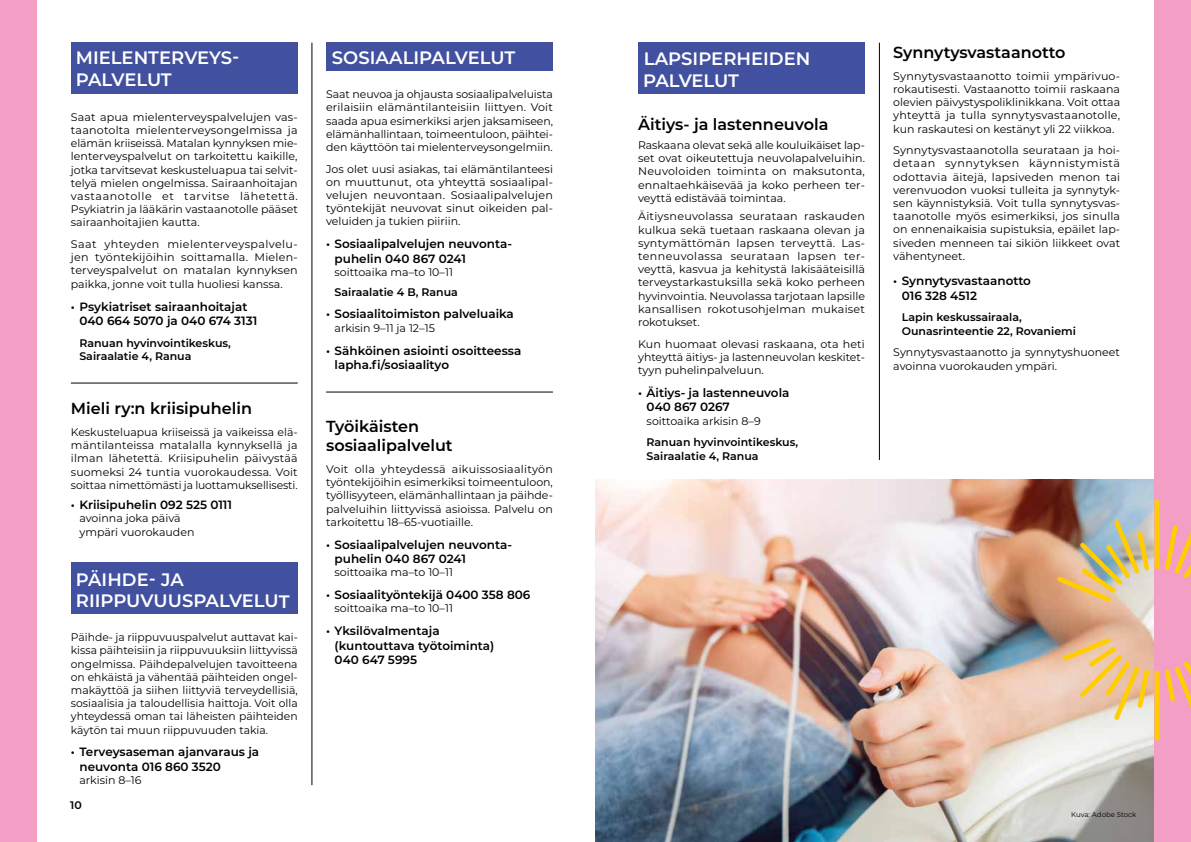
<style>
.page{position:relative;width:1191px;height:842px;background:#fff}
.page>*{position:absolute;margin:0;border:0;box-sizing:border-box;transform-origin:0 0}
.t1{font:600 18px/21.6px "Montserrat";color:#fff}
.t2{font:600 16px/19.2px "Montserrat";color:#000}
.t3{font:600 12px/14.4px "Montserrat";color:#000}
.t4{font:11px/13.2px "Montserrat";color:#000;text-align:justify}
.t5{font:600 11px/13.2px "Montserrat";color:#000}
.t6{font:7px "Montserrat";color:#000}
</style>
<div class="page">
<div style="left:0;top:0;width:37px;height:842px;background:#f39fc5"></div>
<div style="left:638px;top:43px;width:227px;height:51px;background:#42519f"></div>
<div style="left:71px;top:43px;width:227px;height:51px;background:#42519f"></div>
<div style="left:326px;top:42px;width:227px;height:29px;background:#42519f"></div>
<div style="left:71px;top:562px;width:227px;height:51px;background:#42519f"></div>
<hr style="left:71px;top:383px;width:227px;height:1px;background:#000">
<hr style="left:312px;top:43px;width:1px;height:742px;background:#000">
<hr style="left:879px;top:43px;width:1px;height:417px;background:#000">
<img style="left:595px;top:480px;width:559px;height:362px">
<hr style="left:326px;top:392px;width:227px;height:1px;background:#000">
<div style="left:1154px;top:0;width:37px;height:842px;background:#f39fc5"></div>
<svg style="left:1062px;top:638px;width:87px;height:82px"></svg>
<div style="left:1154px;top:670px;width:5px;height:70px;background:#ffcd00;border-radius:2px"></div>
<svg style="left:1164px;top:662px;width:27px;height:47px"></svg>
<svg style="left:1165px;top:525px;width:26px;height:53px"></svg>
<div style="left:1154px;top:499px;width:5px;height:70px;background:#ffcd00;border-radius:2px"></div>
<img style="left:1057px;top:520px;width:92px;height:82px">
<h1 class="t1" style="left:76px;top:46px;width:165px">MIELENTERVEYS-<br>PALVELUT</h1>
<p class="t4" style="left:71px;top:110px;width:228px">Saat apua mielenterveyspalvelujen vas&shy;taanotolta mielenterveysongelmissa ja elämän kriiseissä. Matalan kynnyksen mie&shy;lenterveyspalvelut on tarkoitettu kaikille, jotka tarvitsevat keskusteluapua tai selvit&shy;telyä mielen ongelmissa. Sairaanhoitajan vastaanotolle et tarvitse lähetettä.<br>Psykiatrin ja lääkärin vastaanotolle pääset sairaanhoitajien kautta.</p>
<p class="t4" style="left:71px;top:237px;width:228px">Saat yhteyden mielenterveyspalvelu&shy;jen työntekijöihin soittamalla. Mielen&shy;terveyspalvelut on matalan kynnyksen paikka, jonne voit tulla huoliesi kanssa.</p>
<p class="t3" style="left:79px;top:299px;width:179px;text-indent:-9px">• Psykiatriset sairaanhoitajat<br>040 664 5070 ja 040 674 3131</p>
<p class="t5" style="left:79px;top:336px;width:153px">Ranuan hyvinvointikeskus,<br>Sairaalatie 4, Ranua</p>
<h2 class="t2" style="left:71px;top:398px;width:183px">Mieli ry:n kriisipuhelin</h2>
<p class="t4" style="left:71px;top:425px;width:228px">Keskusteluapua kriiseissä ja vaikeissa elä&shy;mäntilanteissa matalalla kynnyksellä ja ilman lähetettä. Kriisipuhelin päivystää suomeksi 24 tuntia vuorokaudessa. Voit soittaa nimettömästi ja luottamuksellisesti.</p>
<p class="t3" style="left:71px;top:497px;width:163px">• Kriisipuhelin 092 525 0111</p>
<p class="t4" style="left:79px;top:511px;width:117px">avoinna joka päivä ympäri vuorokauden</p>
<h1 class="t1" style="left:76px;top:568px;width:215px">PÄIHDE- JA<br>RIIPPUVUUSPALVELUT</h1>
<p class="t4" style="left:71px;top:630px;width:228px">Päihde- ja riippuvuuspalvelut auttavat kai&shy;kissa päihteisiin ja riippuvuuksiin liittyvissä ongelmissa. Päihdepalvelujen tavoitteena on ehkäistä ja vähentää päihteiden ongel&shy;makäyttöä ja siihen liittyviä terveydellisiä, sosiaalisia ja taloudellisia haittoja. Voit olla yhteydessä oman tai läheisten päihteiden käytön tai muun riippuvuuden takia.</p>
<p class="t3" style="left:79px;top:744px;width:181px;text-indent:-9px">• Terveysaseman ajanvaraus ja neuvonta 016 860 3520</p>
<p class="t4" style="left:79px;top:773px;width:64px">arkisin 8–16</p>
<p class="t5" style="left:70px;top:798px;width:13px">10</p>
<h1 class="t1" style="left:332px;top:46px;width:185px">SOSIAALIPALVELUT</h1>
<p class="t4" style="left:326px;top:87px;width:228px">Saat neuvoa ja ohjausta sosiaalipalveluista erilaisiin elämäntilanteisiin liittyen. Voit saada apua esimerkiksi arjen jaksamiseen, elämänhallintaan, toimeentuloon, päihtei&shy;den käyttöön tai mielenterveysongelmiin.</p>
<p class="t4" style="left:326px;top:162px;width:228px">Jos olet uusi asiakas, tai elämäntilanteesi on muuttunut, ota yhteyttä sosiaalipal&shy;velujen neuvontaan. Sosiaalipalvelujen työntekijät neuvovat sinut oikeiden pal&shy;veluiden ja tukien piiriin.</p>
<p class="t3" style="left:334px;top:236px;width:179px;text-indent:-9px">• Sosiaalipalvelujen neuvonta&shy;puhelin 040 867 0241</p>
<p class="t4" style="left:334px;top:265px;width:120px">soittoaika ma–to 10–11</p>
<p class="t5" style="left:334px;top:284px;width:125px">Sairaalatie 4 B, Ranua</p>
<p class="t3" style="left:326px;top:306px;width:189px">• Sosiaalitoimiston palveluaika</p>
<p class="t4" style="left:334px;top:321px;width:102px">arkisin 9–11 ja 12–15</p>
<p class="t3" style="left:334px;top:342px;width:188px;text-indent:-9px">• Sähköinen asiointi osoitteessa lapha.fi/sosiaalityo</p>
<h2 class="t2" style="left:326px;top:416px;width:128px">Työikäisten sosiaalipalvelut</h2>
<p class="t4" style="left:326px;top:462px;width:228px">Voit olla yhteydessä aikuissosiaalityön työntekijöihin esimerkiksi toimeentuloon, työllisyyteen, elämänhallintaan ja päihde&shy;palveluihin liittyvissä asioissa. Palvelu on tarkoitettu 18–65-vuotiaille.</p>
<p class="t3" style="left:334px;top:537px;width:179px;text-indent:-9px">• Sosiaalipalvelujen neuvonta&shy;puhelin 040 867 0241</p>
<p class="t4" style="left:334px;top:565px;width:120px">soittoaika ma–to 10–11</p>
<p class="t3" style="left:326px;top:587px;width:206px">• Sosiaalityöntekijä 0400 358 806</p>
<p class="t4" style="left:334px;top:602px;width:120px">soittoaika ma–to 10–11</p>
<p class="t3" style="left:334px;top:623px;width:161px;text-indent:-9px">• Yksilövalmentaja (kuntouttava työtoiminta)<br>040 647 5995</p>
<h1 class="t1" style="left:643px;top:47px;width:169px">LAPSIPERHEIDEN<br>PALVELUT</h1>
<h2 class="t2" style="left:638px;top:114px;width:192px">Äitiys- ja lastenneuvola</h2>
<p class="t4" style="left:638px;top:138px;width:228px">Raskaana olevat sekä alle kouluikäiset lap&shy;set ovat oikeutettuja neuvolapalveluihin.<br>Neuvoloiden toiminta on maksutonta, ennaltaehkäisevää ja koko perheen ter&shy;veyttä edistävää toimintaa.</p>
<p class="t4" style="left:638px;top:209px;width:228px">Äitiysneuvolassa seurataan raskauden kulkua sekä tuetaan raskaana olevan ja syntymättömän lapsen terveyttä. Las&shy;tenneuvolassa seurataan lapsen ter&shy;veyttä, kasvua ja kehitystä lakisääteisillä terveystarkastuksilla sekä koko perheen hyvinvointia. Neuvolassa tarjotaan lapsille kansallisen rokotusohjelman mukaiset rokotukset.</p>
<p class="t4" style="left:638px;top:337px;width:228px">Kun huomaat olevasi raskaana, ota heti yhteyttä äitiys- ja lastenneuvolan keskitet&shy;tyyn puhelinpalveluun.</p>
<p class="t3" style="left:646px;top:385px;width:144px;text-indent:-9px">• Äitiys- ja lastenneuvola<br>040 867 0267</p>
<p class="t4" style="left:646px;top:414px;width:116px">soittoaika arkisin 8–9</p>
<p class="t5" style="left:646px;top:435px;width:153px">Ranuan hyvinvointikeskus,<br>Sairaalatie 4, Ranua</p>
<h2 class="t2" style="left:893px;top:42px;width:174px">Synnytysvastaanotto</h2>
<p class="t4" style="left:893px;top:69px;width:228px">Synnytysvastaanotto toimii ympärivuo&shy;rokautisesti. Vastaanotto toimii raskaana olevien päivystyspoliklinikkana. Voit ottaa yhteyttä ja tulla synnytysvastaanotolle, kun raskautesi on kestänyt yli 22 viikkoa.</p>
<p class="t4" style="left:893px;top:143px;width:228px">Synnytysvastaanotolla seurataan ja hoi&shy;detaan synnytyksen käynnistymistä odottavia äitejä, lapsiveden menon tai verenvuodon vuoksi tulleita ja synnytyk&shy;sen käynnistyksiä. Voit tulla synnytysvas&shy;taanotolle myös esimerkiksi, jos sinulla on ennenaikaisia supistuksia, epäilet lap&shy;siveden menneen tai sikiön liikkeet ovat vähentyneet.</p>
<p class="t3" style="left:901px;top:273px;width:131px;text-indent:-9px">• Synnytysvastaanotto<br>016 328 4512</p>
<p class="t5" style="left:901px;top:310px;width:176px">Lapin keskussairaala,<br>Ounasrinteentie 22, Rovaniemi</p>
<p class="t4" style="left:893px;top:345px;width:228px">Synnytysvastaanotto ja synnytyshuoneet avoinna vuorokauden ympäri.</p>
<p class="t6" style="left:1071px;top:809px;width:67px">Kuva: Adobe Stock</p>
</div>
